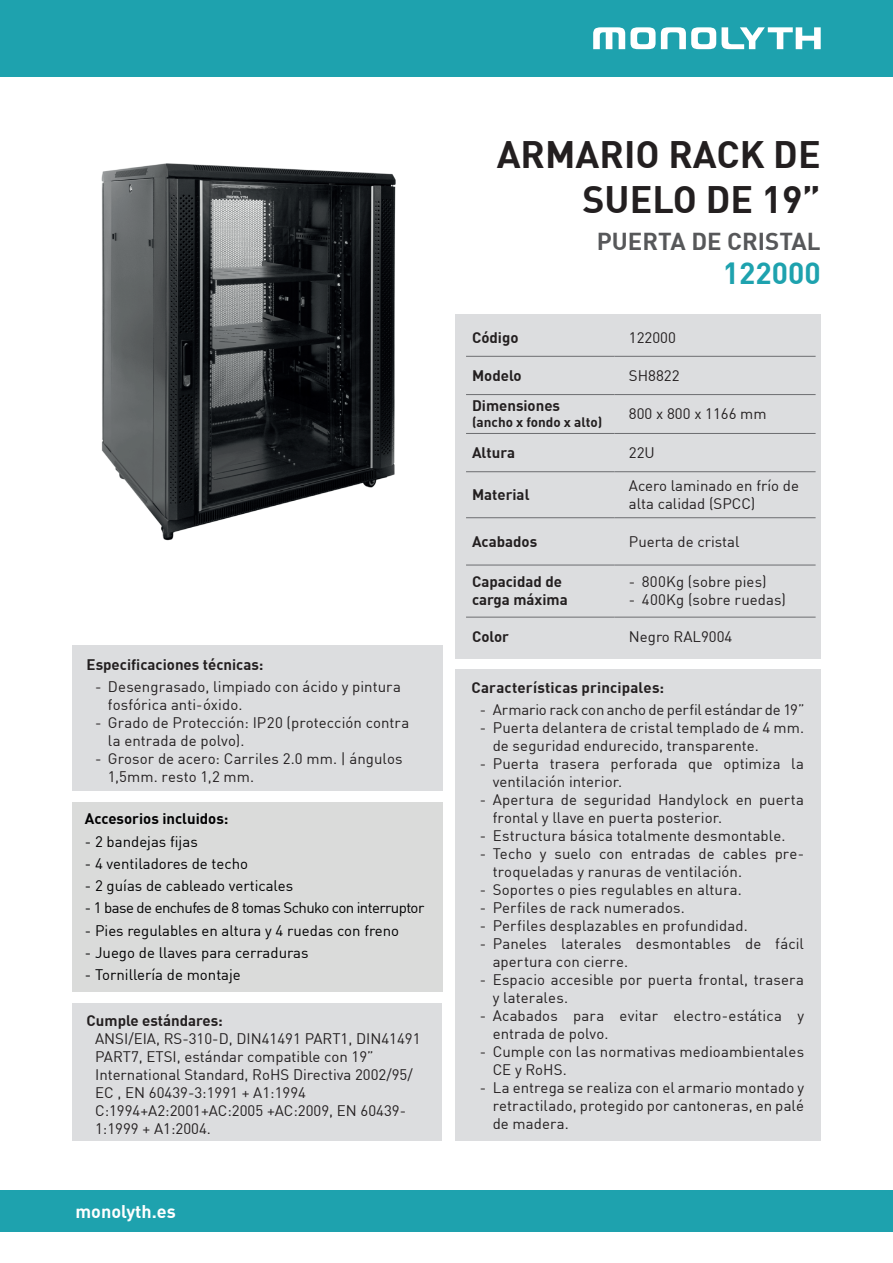
<style>
.page{position:relative;width:893px;height:1263px;background:#fff}
.page>*{position:absolute;margin:0;border:0;box-sizing:border-box;transform-origin:0 0}
.t1{font:700 37.5px/45px "DIN";color:#231f20;text-align:right}
.t2{font:700 30px "DIN";color:#1ea2ae}
.t3{font:700 24px "DIN";color:#57585a}
.t4{font:700 18px "DIN";color:#fff}
.t5{font:15px/18px "DIN";letter-spacing:.005em;color:#231f20}
.t6{font:15px "DIN";color:#000001}
.t7{font:700 15px/18px "DIN";color:#231f20}
.t8{font:15px "DIN";letter-spacing:-.04em;color:#000001}
.t9{font:15px "DIN";letter-spacing:-.015em;color:#231f20}
.t10{font:700 15px "DIN";color:#000001}
.t11{font:700 13.5px "DIN";color:#231f20}
</style>
<div class="page">
<img style="left:101px;top:163px;width:342px;height:552px">
<div style="left:0;top:0;width:893px;height:77px;background:#1ea2ae"></div>
<svg style="left:593px;top:27px;width:123px;height:22px"></svg>
<svg style="left:722px;top:27px;width:99px;height:22px"></svg>
<div style="left:0;top:1191px;width:893px;height:41px;background:#1ea2ae"></div>
<div style="left:455px;top:669px;width:366px;height:471px;background:#dcdddf"></div>
<div style="left:72px;top:1003px;width:370px;height:137px;background:#dcdddf"></div>
<div style="left:72px;top:645px;width:370px;height:146px;background:#dcdddf"></div>
<div style="left:455px;top:314px;width:366px;height:345px;background:#dcdddf"></div>
<hr style="left:466px;top:356px;width:148px;height:1px;background:#6c6d70">
<hr style="left:614px;top:356px;width:202px;height:1px;background:#6c6d70">
<hr style="left:466px;top:394px;width:148px;height:1px;background:#6c6d70">
<hr style="left:614px;top:394px;width:202px;height:1px;background:#6c6d70">
<hr style="left:466px;top:433px;width:148px;height:1px;background:#6c6d70">
<hr style="left:614px;top:433px;width:202px;height:1px;background:#6c6d70">
<hr style="left:466px;top:471px;width:148px;height:1px;background:#6c6d70">
<hr style="left:614px;top:471px;width:202px;height:1px;background:#6c6d70">
<hr style="left:466px;top:517px;width:148px;height:1px;background:#6c6d70">
<hr style="left:614px;top:517px;width:202px;height:1px;background:#6c6d70">
<hr style="left:466px;top:565px;width:148px;height:1px;background:#6c6d70">
<hr style="left:614px;top:565px;width:202px;height:1px;background:#6c6d70">
<hr style="left:466px;top:617px;width:148px;height:1px;background:#6c6d70">
<hr style="left:614px;top:617px;width:202px;height:1px;background:#6c6d70">
<div style="left:72px;top:802px;width:370px;height:190px;background:#dadbda"></div>
<p class="t7" style="left:87px;top:654px;width:178px">Especificaciones técnicas:</p>
<p class="t5" style="left:108px;top:677px;width:294px;text-indent:-13px">- Desengrasado, limpiado con ácido y pintura fosfórica anti-óxido.</p>
<p class="t5" style="left:108px;top:713px;width:303px;text-indent:-13px">- Grado de Protección: IP20 (protección contra la entrada de polvo).</p>
<p class="t5" style="left:108px;top:749px;width:296px;text-indent:-13px">- Grosor de acero: Carriles 2.0 mm. | ángulos<br>1,5mm. resto 1,2 mm.</p>
<p class="t10" style="left:85px;top:809px;width:145px">Accesorios incluidos:</p>
<p class="t6" style="left:85px;top:832px;width:114px">- 2 bandejas fijas</p>
<p class="t6" style="left:85px;top:854px;width:165px">- 4 ventiladores de techo</p>
<p class="t6" style="left:85px;top:876px;width:210px">- 2 guías de cableado verticales</p>
<p class="t8" style="left:85px;top:899px;width:341px">- 1 base de enchufes de 8 tomas Schuko con interruptor</p>
<p class="t6" style="left:85px;top:921px;width:316px">- Pies regulables en altura y 4 ruedas con freno</p>
<p class="t6" style="left:85px;top:943px;width:225px">- Juego de llaves para cerraduras</p>
<p class="t6" style="left:85px;top:965px;width:157px">- Tornillería de montaje</p>
<p class="t7" style="left:87px;top:1010px;width:138px">Cumple estándares:</p>
<p class="t5" style="left:95px;top:1029px;width:327px">ANSI/EIA, RS-310-D, DIN41491 PART1, DIN41491<br>PART7, ETSI, estándar compatible con 19” International Standard, RoHS Directiva 2002/95/ EC , EN 60439-3:1991 + A1:1994<br>C:1994+A2:2001+AC:2005 +AC:2009, EN 60439- 1:1999 + A1:2004.</p>
<p class="t4" style="left:75px;top:1199px;width:102px">monolyth.es</p>
<h1 class="t1" style="left:497px;top:130px;width:325px">ARMARIO RACK DE<br>SUELO DE 19”</h1>
<h3 class="t3" style="left:597px;top:226px;width:225px">PUERTA DE CRISTAL</h3>
<h2 class="t2" style="left:723px;top:254px;width:99px">122000</h2>
<p class="t7" style="left:472px;top:327px;width:48px">Código</p>
<p class="t5" style="left:629px;top:328px;width:48px">122000</p>
<p class="t7" style="left:472px;top:366px;width:51px">Modelo</p>
<p class="t5" style="left:629px;top:366px;width:52px">SH8822</p>
<p class="t7" style="left:472px;top:396px;width:90px">Dimensiones</p>
<p class="t11" style="left:472px;top:414px;width:132px">(ancho x fondo x alto)</p>
<p class="t5" style="left:629px;top:405px;width:139px">800 x 800 x 1166 mm</p>
<p class="t7" style="left:472px;top:443px;width:45px">Altura</p>
<p class="t5" style="left:629px;top:443px;width:27px">22U</p>
<p class="t7" style="left:472px;top:485px;width:59px">Material</p>
<p class="t5" style="left:629px;top:476px;width:172px">Acero laminado en frío de alta calidad (SPCC)</p>
<p class="t7" style="left:472px;top:532px;width:67px">Acabados</p>
<p class="t5" style="left:629px;top:532px;width:112px">Puerta de cristal</p>
<p class="t7" style="left:472px;top:572px;width:97px">Capacidad de carga máxima</p>
<p class="t5" style="left:629px;top:573px;width:139px">- 800Kg (sobre pies)</p>
<p class="t5" style="left:629px;top:591px;width:158px">- 400Kg (sobre ruedas)</p>
<p class="t7" style="left:472px;top:626px;width:38px">Color</p>
<p class="t5" style="left:629px;top:627px;width:105px">Negro RAL9004</p>
<p class="t7" style="left:471px;top:677px;width:194px">Características principales:</p>
<p class="t9" style="left:480px;top:700px;width:326px">- Armario rack con ancho de perfil estándar de 19”</p>
<p class="t5" style="left:493px;top:718px;width:313px;text-indent:-13px">- Puerta delantera de cristal templado de 4 mm. de seguridad endurecido, transparente.</p>
<p class="t5" style="left:493px;top:754px;width:313px;text-indent:-13px">- Puerta trasera perforada que optimiza la ventilación interior.</p>
<p class="t5" style="left:493px;top:790px;width:313px;text-indent:-13px">- Apertura de seguridad Handylock en puerta frontal y llave en puerta posterior.</p>
<p class="t5" style="left:480px;top:826px;width:307px">- Estructura básica totalmente desmontable.</p>
<p class="t5" style="left:493px;top:844px;width:313px;text-indent:-13px">- Techo y suelo con entradas de cables pre&shy;troqueladas y ranuras de ventilación.</p>
<p class="t5" style="left:480px;top:880px;width:263px">- Soportes o pies regulables en altura.</p>
<p class="t5" style="left:480px;top:898px;width:207px">- Perfiles de rack numerados.</p>
<p class="t5" style="left:480px;top:916px;width:269px">- Perfiles desplazables en profundidad.</p>
<p class="t5" style="left:493px;top:934px;width:313px;text-indent:-13px">- Paneles laterales desmontables de fácil apertura con cierre.</p>
<p class="t5" style="left:493px;top:970px;width:313px;text-indent:-13px">- Espacio accesible por puerta frontal, trasera y laterales.</p>
<p class="t5" style="left:493px;top:1006px;width:313px;text-indent:-13px">- Acabados para evitar electro-estática y entrada de polvo.</p>
<p class="t5" style="left:493px;top:1042px;width:313px;text-indent:-13px">- Cumple con las normativas medioambientales<br>CE y RoHS.</p>
<p class="t5" style="left:493px;top:1078px;width:313px;text-align:justify;text-indent:-13px">- La entrega se realiza con el armario montado y retractilado, protegido por cantoneras, en palé de madera.</p>
</div>
